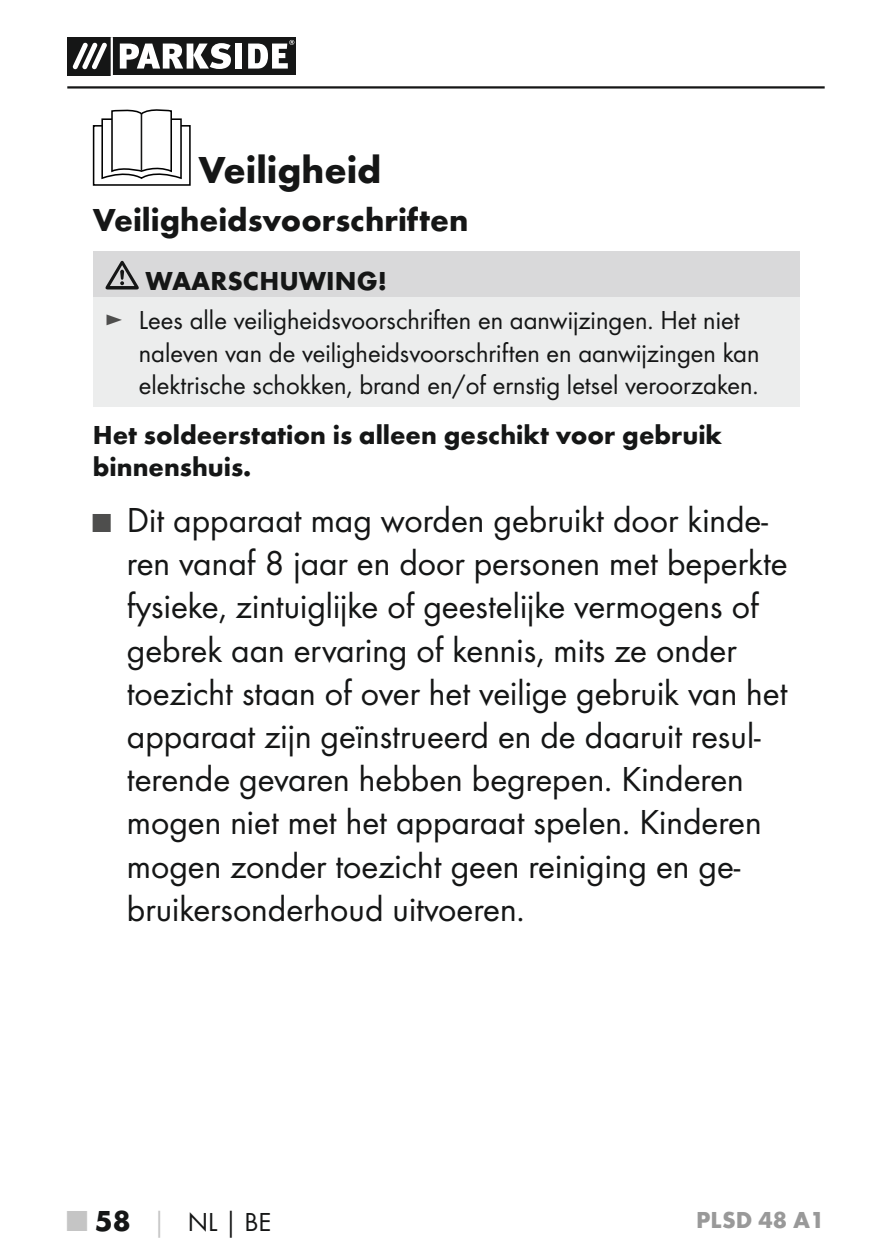
<style>
.page{position:relative;width:892px;height:1259px;background:#fff}
.page>*{position:absolute;margin:0;border:0;box-sizing:border-box;transform-origin:0 0}
.t1{font:700 39px "Futura";color:#151616}
.t2{font:36px/43.2px "Futura Boo";color:#151616}
.t3{font:700 33px "Futura";color:#151616}
.t4{font:27px/32.4px "Futura Boo";color:#151616}
.t5{font:700 27px/32.4px "Futura";color:#151616}
.t6{font:700 24px "Futura";color:#999}
.s1{color:#4e4e4d}
.s2{font-size:27px;color:#4e4e4d}
.s3{font-family:"Futura";font-weight:700;font-size:30px;color:#c5c5c5}
.s4{font-family:"Futura";font-weight:700;font-size:30px}
.s5{font-family:"Futura";font-weight:700;color:#c5c5c5}
.s6{font-family:"Futura";font-weight:700}
</style>
<div class="page">
<hr style="left:67px;top:86px;width:757px;height:3px;background:#151616">
<svg style="left:67px;top:38px;width:229px;height:37px"></svg>
<hr style="left:111px;top:38px;width:2px;height:37px;background:#fff">
<div style="left:93px;top:125px;width:98px;height:61px;border:2px solid #000"></div>
<svg style="left:101px;top:109px;width:82px;height:71px"></svg>
<hr style="left:141px;top:114px;width:1px;height:57px;background:#151616">
<div style="left:93px;top:252px;width:706px;height:45px;background:#d9d9da"></div>
<div style="left:93px;top:297px;width:706px;height:109px;background:#eceded"></div>
<svg style="left:105px;top:261px;width:34px;height:28px"></svg>
<p class="t1" style="left:198px;top:146px;width:184px">Veiligheid</p>
<p class="t3" style="left:93px;top:200px;width:377px">Veiligheidsvoorschriften</p>
<p class="t5" style="left:145px;top:264px;width:243px">WAARSCHUWING!</p>
<p class="t4" style="left:139px;top:304px;width:622px;text-indent:-34px"><span class="s1">►</span> Lees alle veiligheidsvoorschriften en aanwijzingen. Het niet naleven van de veiligheidsvoorschriften en aanwijzingen kan elektrische schokken, brand en/of ernstig letsel veroorzaken.</p>
<p class="t5" style="left:93px;top:418px;width:631px">Het soldeerstation is alleen geschikt voor gebruik binnenshuis.</p>
<p class="t2" style="left:127px;top:498px;width:662px;text-indent:-34px"><span class="s2">■</span> Dit apparaat mag worden gebruikt door kinde&shy;ren vanaf 8 jaar en door personen met beperkte fysieke, zintuiglijke of geestelijke vermogens of gebrek aan ervaring of kennis, mits ze onder toezicht staan of over het veilige gebruik van het apparaat zijn geïnstrueerd en de daaruit resul&shy;terende gevaren hebben begrepen. Kinderen mogen niet met het apparaat spelen. Kinderen mogen zonder toezicht geen reiniging en ge&shy;bruikersonderhoud uitvoeren.</p>
<p class="t4" style="left:67px;top:1205px;width:205px"><span class="s3">■</span> <span class="s4">58</span> <span class="s5">│</span> NL<span class="s6">│</span>BE</p>
<p class="t6" style="left:696px;top:1204px;width:130px">PLSD 48 A1</p>
</div>
